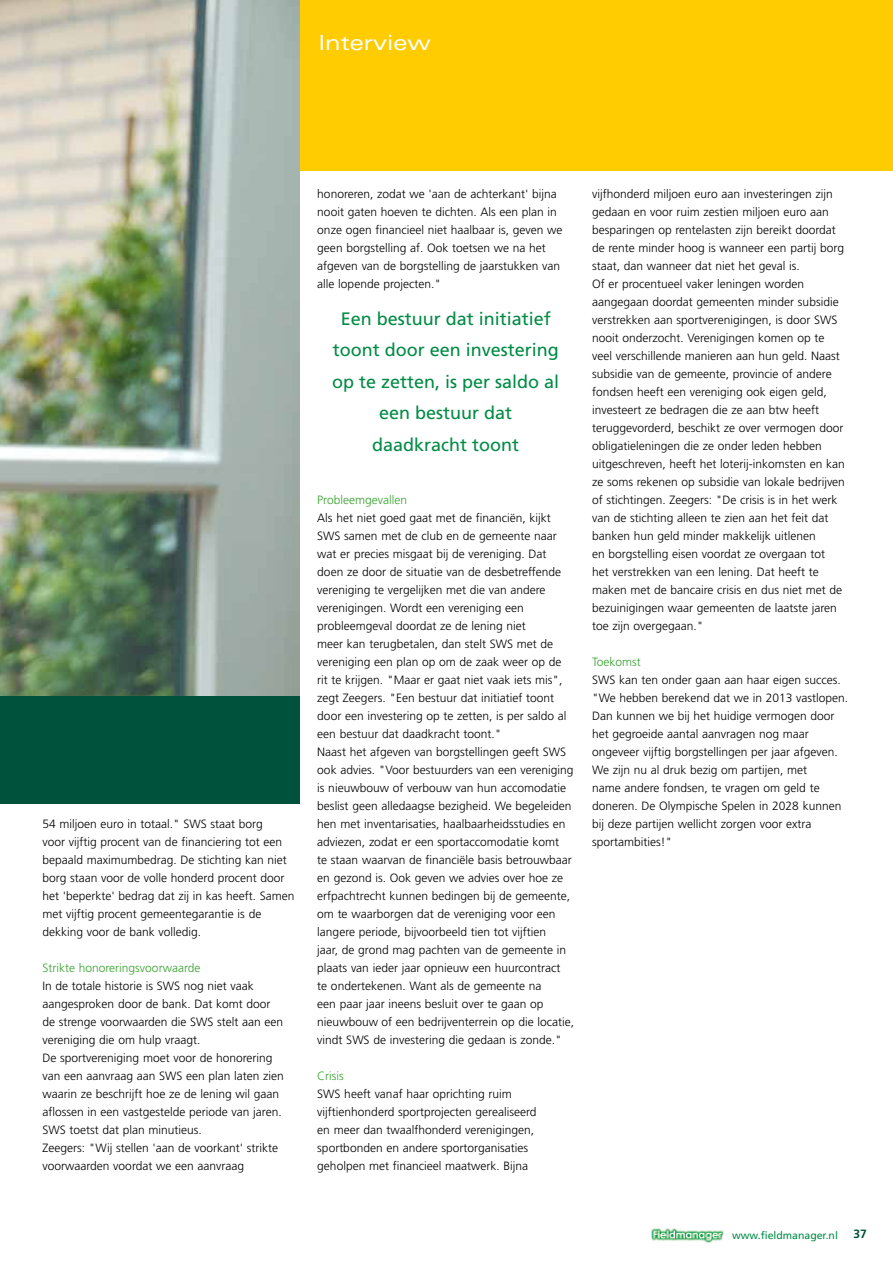
<style>
.page{position:relative;width:893px;height:1263px;background:#fff}
.page>*{position:absolute;margin:0;border:0;box-sizing:border-box;transform-origin:0 0}
.t1{font:expanded 21px "Univers";color:#fff}
.t2{font:18px/31.5px "Frutiger";color:#008b45;text-align:center}
.t3{font:300 12px/18px "Frutiger";color:#000}
.t4{font:300 12px "Frutiger";color:#35a32c}
.t5{font:700 12px "Frutiger";color:#00523c}
.t6{font:10.5px "Frutiger";color:#008b45}
</style>
<div class="page">
<img style="left:651px;top:1228px;width:73px;height:15px">
<div style="left:230px;top:0;width:663px;height:170px;background:#fecc00"></div>
<img style="left:0;top:0;width:299px;height:696px">
<div style="left:0;top:696px;width:299px;height:108px;background:#00523c"></div>
<h1 class="t1" style="left:319px;top:30px;width:113px">Interview</h1>
<p class="t3" style="left:43px;top:815px;width:254px">54 miljoen euro in totaal." SWS staat borg<br>voor vijftig procent van de financiering tot een bepaald maximumbedrag. De stichting kan niet borg staan voor de volle honderd procent door het 'beperkte' bedrag dat zij in kas heeft. Samen met vijftig procent gemeentegarantie is de dekking voor de bank volledig.</p>
<p class="t4" style="left:43px;top:961px;width:159px">Strikte honoreringsvoorwaarde</p>
<p class="t3" style="left:43px;top:977px;width:243px">In de totale historie is SWS nog niet vaak aangesproken door de bank. Dat komt door de strenge voorwaarden die SWS stelt aan een vereniging die om hulp vraagt.<br>De sportvereniging moet voor de honorering van een aanvraag aan SWS een plan laten zien waarin ze beschrijft hoe ze de lening wil gaan aflossen in een vastgestelde periode van jaren.<br>SWS toetst dat plan minutieus.<br>Zeegers: "Wij stellen 'aan de voorkant' strikte voorwaarden voordat we een aanvraag</p>
<p class="t3" style="left:317px;top:185px;width:247px">honoreren, zodat we 'aan de achterkant' bijna nooit gaten hoeven te dichten. Als een plan in onze ogen financieel niet haalbaar is, geven we geen borgstelling af. Ook toetsen we na het afgeven van de borgstelling de jaarstukken van alle lopende projecten."</p>
<h2 class="t2" style="left:332px;top:303px;width:229px">Een bestuur dat initiatief toont door een investering op te zetten, is per saldo al een bestuur dat daadkracht toont</h2>
<p class="t4" style="left:317px;top:493px;width:91px">Probleemgevallen</p>
<p class="t3" style="left:317px;top:509px;width:258px">Als het niet goed gaat met de financiën, kijkt SWS samen met de club en de gemeente naar wat er precies misgaat bij de vereniging. Dat doen ze door de situatie van de desbetreffende vereniging te vergelijken met die van andere verenigingen. Wordt een vereniging een probleemgeval doordat ze de lening niet<br>meer kan terugbetalen, dan stelt SWS met de vereniging een plan op om de zaak weer op de rit te krijgen. "Maar er gaat niet vaak iets mis", zegt Zeegers. "Een bestuur dat initiatief toont door een investering op te zetten, is per saldo al een bestuur dat daadkracht toont."<br>Naast het afgeven van borgstellingen geeft SWS ook advies. "Voor bestuurders van een vereniging is nieuwbouw of verbouw van hun accomodatie beslist geen alledaagse bezigheid. We begeleiden hen met inventarisaties, haalbaarheidsstudies en adviezen, zodat er een sportaccomodatie komt<br>te staan waarvan de financiële basis betrouwbaar en gezond is. Ook geven we advies over hoe ze erfpachtrecht kunnen bedingen bij de gemeente, om te waarborgen dat de vereniging voor een langere periode, bijvoorbeeld tien tot vijftien<br>jaar, de grond mag pachten van de gemeente in plaats van ieder jaar opnieuw een huurcontract<br>te ondertekenen. Want als de gemeente na<br>een paar jaar ineens besluit over te gaan op nieuwbouw of een bedrijventerrein op die locatie, vindt SWS de investering die gedaan is zonde."</p>
<p class="t4" style="left:317px;top:1069px;width:28px">Crisis</p>
<p class="t3" style="left:317px;top:1085px;width:221px">SWS heeft vanaf haar oprichting ruim vijftienhonderd sportprojecten gerealiseerd en meer dan twaalfhonderd verenigingen, sportbonden en andere sportorganisaties geholpen met financieel maatwerk. Bijna</p>
<p class="t3" style="left:592px;top:185px;width:254px">vijfhonderd miljoen euro aan investeringen zijn gedaan en voor ruim zestien miljoen euro aan besparingen op rentelasten zijn bereikt doordat de rente minder hoog is wanneer een partij borg staat, dan wanneer dat niet het geval is.<br>Of er procentueel vaker leningen worden aangegaan doordat gemeenten minder subsidie verstrekken aan sportverenigingen, is door SWS nooit onderzocht. Verenigingen komen op te veel verschillende manieren aan hun geld. Naast subsidie van de gemeente, provincie of andere fondsen heeft een vereniging ook eigen geld, investeert ze bedragen die ze aan btw heeft teruggevorderd, beschikt ze over vermogen door obligatieleningen die ze onder leden hebben uitgeschreven, heeft het loterij-inkomsten en kan ze soms rekenen op subsidie van lokale bedrijven of stichtingen. Zeegers: "De crisis is in het werk van de stichting alleen te zien aan het feit dat banken hun geld minder makkelijk uitlenen<br>en borgstelling eisen voordat ze overgaan tot<br>het verstrekken van een lening. Dat heeft te maken met de bancaire crisis en dus niet met de bezuinigingen waar gemeenten de laatste jaren toe zijn overgegaan."</p>
<p class="t4" style="left:592px;top:655px;width:50px">Toekomst</p>
<p class="t3" style="left:592px;top:671px;width:258px">SWS kan ten onder gaan aan haar eigen succes. "We hebben berekend dat we in 2013 vastlopen.<br>Dan kunnen we bij het huidige vermogen door het gegroeide aantal aanvragen nog maar ongeveer vijftig borgstellingen per jaar afgeven.<br>We zijn nu al druk bezig om partijen, met<br>name andere fondsen, te vragen om geld te doneren. De Olympische Spelen in 2028 kunnen bij deze partijen wellicht zorgen voor extra sportambities!"</p>
<p class="t6" style="left:732px;top:1229px;width:107px">www.fieldmanager.nl</p>
<p class="t5" style="left:853px;top:1227px;width:15px">37</p>
</div>
